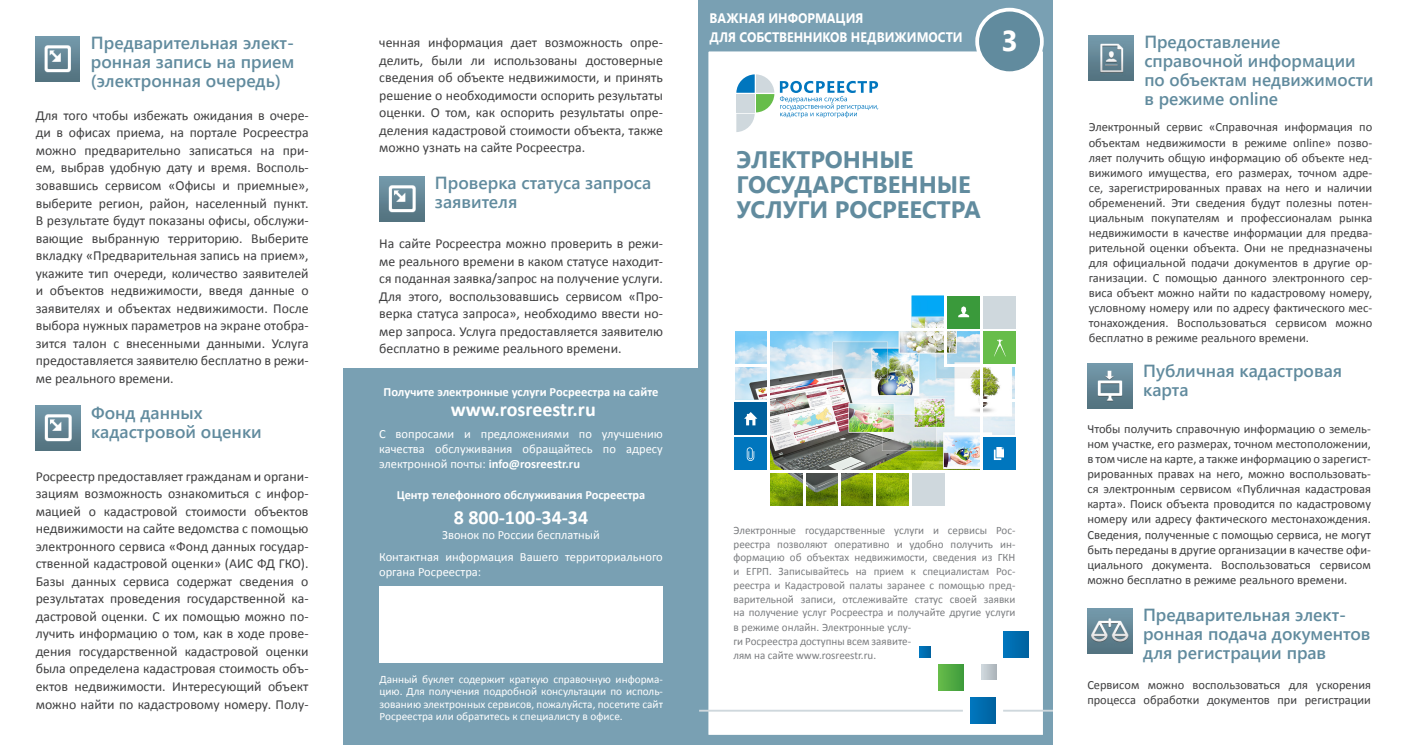
<style>
.page{position:relative;width:1404px;height:745px;background:#fff}
.page>*{position:absolute;margin:0;border:0;box-sizing:border-box;transform-origin:0 0}
.Paragraph_Style_1{font:700 28.75px "Segoe UI";color:#fff}
.Paragraph_Style_1-2{font:700 23.75px/25px "Segoe UI";color:#618b9e}
.Заг_1{font:700 20px "Calibri";color:#fff}
.Заг_1-2{font:600 17.5px/18.8px "Segoe UI";color:#618b9e}
.Paragraph_Style_2{font:13.75px/17.5px "Calibri";color:#3e3e3f;text-align:justify}
.Заг_1-3{font:700 13.75px/18.8px "Segoe UI";color:#fff;scale:.9 1}
.Paragraph_Style_2-2{font:12.5px/15px "Calibri";color:#3e3e3f;text-align:justify}
.Заг_1-4{font:12.5px/15px "Calibri";color:#fff;text-align:justify}
.Заг_1-5{font:700 12.5px "Calibri";color:#fff}
.Paragraph_Style_2-3{font:11.25px/13.8px "Calibri";color:#7a7c7f;text-align:justify}
.t1{font:11.25px/12.5px "Calibri";color:#fff;text-align:justify}
.s1{font-weight:700}
</style>
<div class="page">
<div style="left:343px;top:368px;width:355px;height:376px;background:#79a0b3"></div>
<div style="left:379px;top:586px;width:284px;height:76px;background:#fff"></div>
<div style="left:698px;top:41px;width:354px;height:703px;border:10px solid #79a0b3"></div>
<div style="left:706px;top:5px;width:338px;height:34px;background:#79a0b3"></div>
<svg style="left:917px;top:631px;width:113px;height:93px"></svg>
<svg style="left:981px;top:664px;width:15px;height:15px"></svg>
<svg style="left:736px;top:74px;width:142px;height:58px"></svg>
<hr style="left:1003px;top:709px;width:49px;height:2px;background:#cfd8dd">
<hr style="left:699px;top:709px;width:263px;height:2px;background:#cfd8dd">
<div style="left:977px;top:10px;width:64px;height:63px;background:#618b9e;border-radius:50%"></div>
<div style="left:975px;top:8px;width:68px;height:67px;border:4px solid #fff;border-radius:50%"></div>
<img style="left:735px;top:295px;width:280px;height:210px">
<hr style="left:733px;top:328px;width:282px;height:3px;background:#fff">
<hr style="left:733px;top:364px;width:35px;height:2px;background:#fff">
<hr style="left:944px;top:364px;width:71px;height:2px;background:#fff">
<hr style="left:981px;top:399px;width:34px;height:3px;background:#fff">
<hr style="left:981px;top:434px;width:34px;height:3px;background:#fff">
<hr style="left:733px;top:470px;width:282px;height:2px;background:#fff">
<hr style="left:767px;top:328px;width:2px;height:179px;background:#fff">
<hr style="left:802px;top:471px;width:3px;height:36px;background:#fff">
<hr style="left:838px;top:471px;width:2px;height:36px;background:#fff">
<hr style="left:873px;top:471px;width:3px;height:36px;background:#fff">
<hr style="left:909px;top:471px;width:2px;height:36px;background:#fff">
<hr style="left:944px;top:295px;width:3px;height:70px;background:#fff">
<hr style="left:979px;top:295px;width:3px;height:212px;background:#fff">
<div style="left:734px;top:402px;width:33px;height:33px;background:#00609d"></div>
<svg style="left:744px;top:412px;width:13px;height:13px"></svg>
<div style="left:734px;top:437px;width:33px;height:33px;background:#0076be"></div>
<svg style="left:746px;top:447px;width:8px;height:13px"></svg>
<div style="left:947px;top:295px;width:33px;height:33px;background:#3a9a3b"></div>
<div style="left:982px;top:295px;width:33px;height:33px;background:#cfd8dd"></div>
<div style="left:982px;top:331px;width:33px;height:33px;background:#67bd4a"></div>
<div style="left:982px;top:437px;width:33px;height:33px;background:#0076be"></div>
<svg style="left:958px;top:306px;width:11px;height:11px"></svg>
<svg style="left:993px;top:447px;width:10px;height:12px"></svg>
<svg style="left:994px;top:339px;width:11px;height:17px"></svg>
<div style="left:911px;top:472px;width:33px;height:33px;background:#cfd8dd"></div>
<img style="left:1088px;top:36px;width:45px;height:45px">
<img style="left:1087px;top:364px;width:44px;height:44px">
<img style="left:35px;top:37px;width:45px;height:44px">
<img style="left:379px;top:177px;width:45px;height:44px">
<img style="left:35px;top:405px;width:45px;height:45px">
<img style="left:1087px;top:608px;width:44px;height:45px">
<p class="Заг_1-2" style="left:91px;top:33px;width:205px;text-align:justify">Предварительная элект&shy;ронная запись на прием (электронная очередь)</p>
<p class="Paragraph_Style_2" style="left:36px;top:107px;width:274px">Для того чтобы избежать ожидания в очере&shy;ди в офисах приема, на портале Росреестра можно предварительно записаться на при&shy;ем, выбрав удобную дату и время. Восполь&shy;зовавшись сервисом «Офисы и приемные», выберите регион, район, населенный пункт.<br>В результате будут показаны офисы, обслужи&shy;вающие выбранную территорию. Выберите вкладку «Предварительная запись на прием», укажите тип очереди, количество заявителей и объектов недвижимости, введя данные о заявителях и объектах недвижимости. После выбора нужных параметров на экране отобра&shy;зится талон с внесенными данными. Услуга предоставляется заявителю бесплатно в режи&shy;ме реального времени.</p>
<p class="Заг_1-2" style="left:91px;top:403px;width:172px">Фонд данных кадастровой оценки</p>
<p class="Paragraph_Style_2" style="left:36px;top:467px;width:274px">Росреестр предоставляет гражданам и органи&shy;зациям возможность ознакомиться с инфор&shy;мацией о кадастровой стоимости объектов недвижимости на сайте ведомства с помощью электронного сервиса «Фонд данных государ&shy;ственной кадастровой оценки» (АИС ФД ГКО).<br>Базы данных сервиса содержат сведения о результатах проведения государственной ка&shy;дастровой оценки. С их помощью можно по&shy;лучить информацию о том, как в ходе прове&shy;дения государственной кадастровой оценки была определена кадастровая стоимость объ&shy;ектов недвижимости. Интересующий объект можно найти по кадастровому номеру. Полу-</p>
<p class="Paragraph_Style_2" style="left:379px;top:34px;width:285px">ченная информация дает возможность опре&shy;делить, были ли использованы достоверные сведения об объекте недвижимости, и принять решение о необходимости оспорить результаты оценки. О том, как оспорить результаты опре&shy;деления кадастровой стоимости объекта, также можно узнать на сайте Росреестра.</p>
<p class="Заг_1-2" style="left:435px;top:173px;width:218px">Проверка статуса запроса заявителя</p>
<p class="Paragraph_Style_2" style="left:379px;top:235px;width:285px">На сайте Росреестра можно проверить в режи&shy;ме реального времени в каком статусе находит&shy;ся поданная заявка/запрос на получение услуги.<br>Для этого, воспользовавшись сервисом «Про&shy;верка статуса запроса», необходимо ввести но&shy;мер запроса. Услуга предоставляется заявителю бесплатно в режиме реального времени.</p>
<p class="Заг_1-5" style="left:383px;top:383px;width:276px">Получите электронные услуги Росреестра на сайте</p>
<p class="Заг_1" style="left:450px;top:396px;width:146px">www.rosreestr.ru</p>
<p class="Заг_1-4" style="left:379px;top:426px;width:285px">С вопросами и предложениями по улучшению качества обслуживания обращайтесь по адресу электронной почты: <span class="s1">info@rosreеstr.ru</span></p>
<p class="Заг_1-5" style="left:396px;top:487px;width:250px">Центр телефонного обслуживания Росреестра</p>
<p class="Заг_1" style="left:453px;top:504px;width:136px">8 800-100-34-34</p>
<p class="Заг_1-4" style="left:442px;top:527px;width:159px">Звонок по России бесплатный</p>
<p class="Заг_1-4" style="left:379px;top:549px;width:285px">Контактная информация Вашего территориального органа Росреестра:</p>
<p class="t1" style="left:379px;top:672px;width:285px">Данный буклет содержит краткую справочную информа&shy;цию. Для получения подробной консультации по исполь&shy;зованию электронных сервисов, пожалуйста, посетите сайт Росреестра или обратитесь к специалисту в офисе.</p>
<p class="Заг_1-3" style="left:709px;top:8px;width:283px">ВАЖНАЯ ИНФОРМАЦИЯ<br>ДЛЯ СОБСТВЕННИКОВ НЕДВИЖИМОСТИ</p>
<p class="Paragraph_Style_1" style="left:1001px;top:20px;width:18px">3</p>
<p class="Заг_1-2" style="left:1144px;top:32px;width:231px">Предоставление справочной информации по объектам недвижимости</p>
<p class="Заг_1-2" style="left:1144px;top:89px;width:135px">в режиме online</p>
<p class="Paragraph_Style_2-2" style="left:1088px;top:120px;width:285px">Электронный сервис «Справочная информация по объектам недвижимости в режиме online» позво&shy;ляет получить общую информацию об объекте нед&shy;вижимого имущества, его размерах, точном адре&shy;се, зарегистрированных правах на него и наличии обременений. Эти сведения будут полезны потен&shy;циальным покупателям и профессионалам рынка недвижимости в качестве информации для предва&shy;рительной оценки объекта. Они не предназначены для официальной подачи документов в другие ор&shy;ганизации. С помощью данного электронного сер&shy;виса объект можно найти по кадастровому номеру, условному номеру или по адресу фактического мес&shy;тонахождения. Воспользоваться сервисом можно бесплатно в режиме реального времени.</p>
<p class="Заг_1-2" style="left:1143px;top:360px;width:200px">Публичная кадастровая карта</p>
<p class="Paragraph_Style_2-2" style="left:1087px;top:421px;width:285px">Чтобы получить справочную информацию о земель&shy;ном участке, его размерах, точном местоположении, в том числе на карте, а также информацию о зарегист&shy;рированных правах на него, можно воспользовать&shy;ся электронным сервисом «Публичная кадастровая карта». Поиск объекта проводится по кадастровому номеру или адресу фактического местонахождения.<br>Сведения, полученные с помощью сервиса, не могут быть переданы в другие организации в качестве офи&shy;циального документа. Воспользоваться сервисом можно бесплатно в режиме реального времени.</p>
<p class="Paragraph_Style_1-2" style="left:736px;top:146px;width:246px">ЭЛЕКТРОННЫЕ<br>ГОСУДАРСТВЕННЫЕ<br>УСЛУГИ РОСРЕЕСТРА</p>
<p class="Paragraph_Style_2-3" style="left:733px;top:523px;width:283px">Электронные государственные услуги и сервисы Рос&shy;реестра позволяют оперативно и удобно получить ин&shy;формацию об объектах недвижимости, сведения из ГКН и ЕГРП. Записывайтесь на прием к специалистам Рос&shy;реестра и Кадастровой палаты заранее с помощью пред&shy;варительной записи, отслеживайте статус своей заявки на получение услуг Росреестра и получайте другие услуги</p>
<p class="Заг_1-2" style="left:1142px;top:605px;width:229px">Предварительная элект&shy;ронная подача документов для регистрации прав</p>
<p class="Paragraph_Style_2-2" style="left:1087px;top:677px;width:285px">Сервисом можно воспользоваться для ускорения процесса обработки документов при регистрации</p>
<p class="Paragraph_Style_2-3" style="left:733px;top:620px;width:179px">в режиме онлайн. Электронные услу&shy;ги Росреестра доступны всем заявите&shy;лям на сайте www.rosreestr.ru.</p>
</div>
